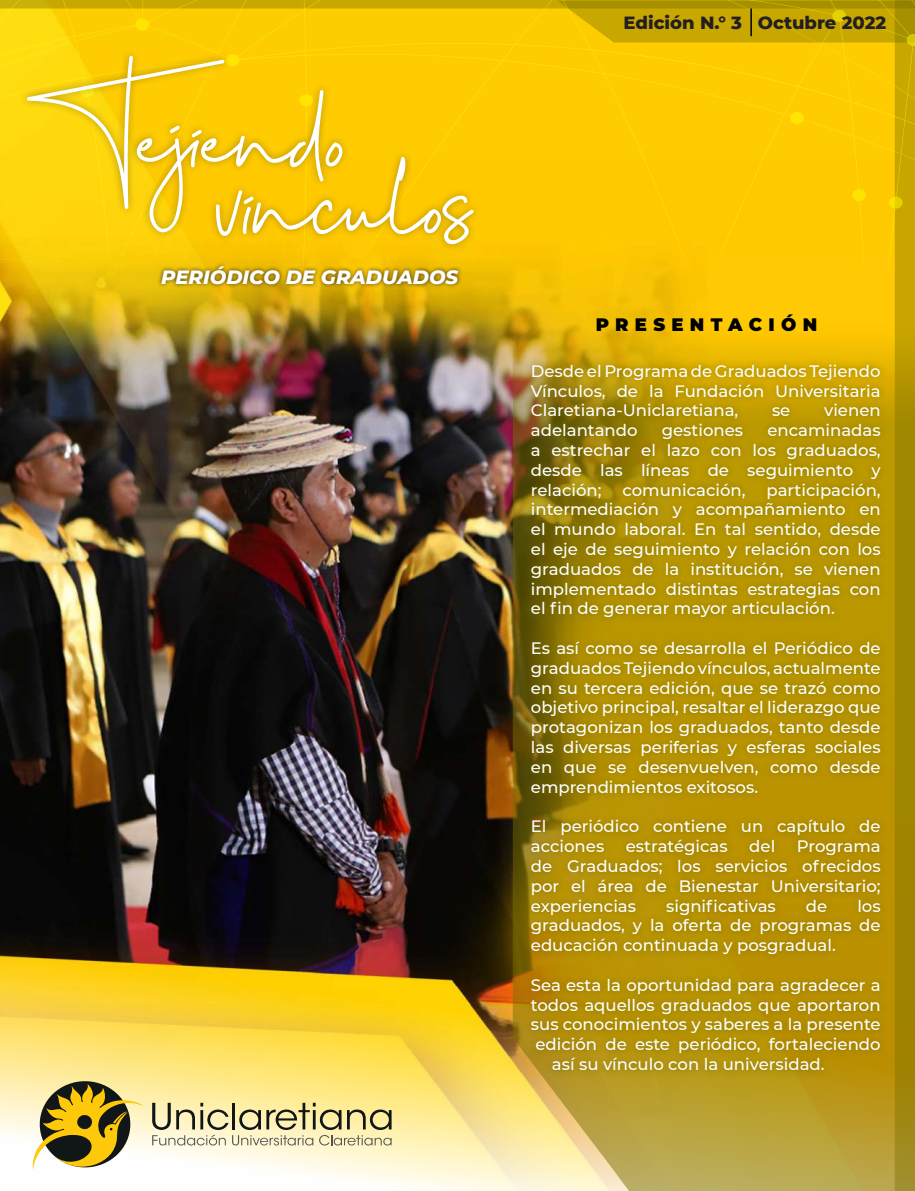
<style>
.page{position:relative;width:915px;height:1191px;background:#fff}
.page>*{position:absolute;margin:0;border:0;box-sizing:border-box;transform-origin:0 0}
.t1{font:89.1px/66.6px "Cervanttis";color:#fff}
.t2{font:italic 800 19.65px "Montserrat";color:#fff}
.t3{font:800 18px "Montserrat";color:#231f20}
.t4{font:900 18px "Montserrat";letter-spacing:.35em;color:#000}
.t5{font:500 16.5px/19.8px "Montserrat";color:#fff;text-align:justify}
</style>
<div class="page">
<img style="left:0;top:0;width:914px;height:1191px">
<div style="left:19px;top:48px;width:462px;height:204px;background:#231f20;opacity:.39"></div>
<div style="left:157px;top:262px;width:305px;height:27px;background:#231f20;opacity:.75"></div>
<h1 class="t1" style="left:216px;top:103px;width:255px;text-indent:-179px">Tejiendo vinculos</h1>
<p class="t2" style="left:161px;top:262px;width:298px">PERIÓDICO DE GRADUADOS</p>
<p class="t3" style="left:623px;top:9px;width:264px">Edición N.° 3 Octubre 2022</p>
<p class="t4" style="left:595px;top:311px;width:223px">PRESENTACIÓN</p>
<p class="t5" style="left:530px;top:360px;width:351px">Desde el Programa de Graduados Tejiendo Vínculos, de la Fundación Universitaria Claretiana-Uniclaretiana,</p>
<p class="t5" style="left:771px;top:400px;width:20px">se</p>
<p class="t5" style="left:823px;top:400px;width:58px">vienen</p>
<p class="t5" style="left:530px;top:420px;width:351px;text-indent:236px">encaminadas a estrechar el lazo con los graduados, desde las líneas de seguimiento y relación;</p>
<p class="t5" style="left:530px;top:420px;width:108px">adelantando</p>
<p class="t5" style="left:661px;top:420px;width:83px">gestiones</p>
<p class="t5" style="left:530px;top:479px;width:351px;text-indent:235px">participación, intermediación y acompañamiento en el mundo laboral. En tal sentido, desde el eje de seguimiento y relación con los graduados de la institución, se vienen implementado distintas estrategias con el fin de generar mayor articulación.</p>
<p class="t5" style="left:530px;top:637px;width:351px">Es así como se desarrolla el Periódico de graduados Tejiendo vínculos, actualmente en su tercera edición, que se trazó como objetivo principal, resaltar el liderazgo que protagonizan los graduados, tanto desde las diversas periferias y esferas sociales en que se desenvuelven, como desde emprendimientos exitosos.</p>
<p class="t5" style="left:530px;top:816px;width:351px">El periódico contiene un capítulo de acciones</p>
<p class="t5" style="left:622px;top:479px;width:125px">comunicación,</p>
<p class="t5" style="left:625px;top:835px;width:103px">estratégicas</p>
<p class="t5" style="left:749px;top:835px;width:27px">del</p>
<p class="t5" style="left:530px;top:835px;width:351px;text-indent:266px">Programa de Graduados; los servicios ofrecidos por el área de Bienestar Universitario; experiencias</p>
<p class="t5" style="left:666px;top:895px;width:111px">significativas</p>
<p class="t5" style="left:805px;top:895px;width:23px">de</p>
<p class="t5" style="left:530px;top:895px;width:351px;text-indent:326px">los graduados, y la oferta de programas de educación continuada y posgradual.</p>
<p class="t5" style="left:530px;top:974px;width:351px">Sea esta la oportunidad para agradecer a</p>
<p class="t5" style="left:530px;top:994px;width:351px">todos aquellos graduados que aportaron</p>
<p class="t5" style="left:530px;top:1014px;width:351px">sus conocimientos y saberes a la presente</p>
<p class="t5" style="left:535px;top:1033px;width:347px">edición de este periódico, fortaleciendo</p>
<p class="t5" style="left:551px;top:1053px;width:274px">así su vínculo con la universidad.</p>
</div>
